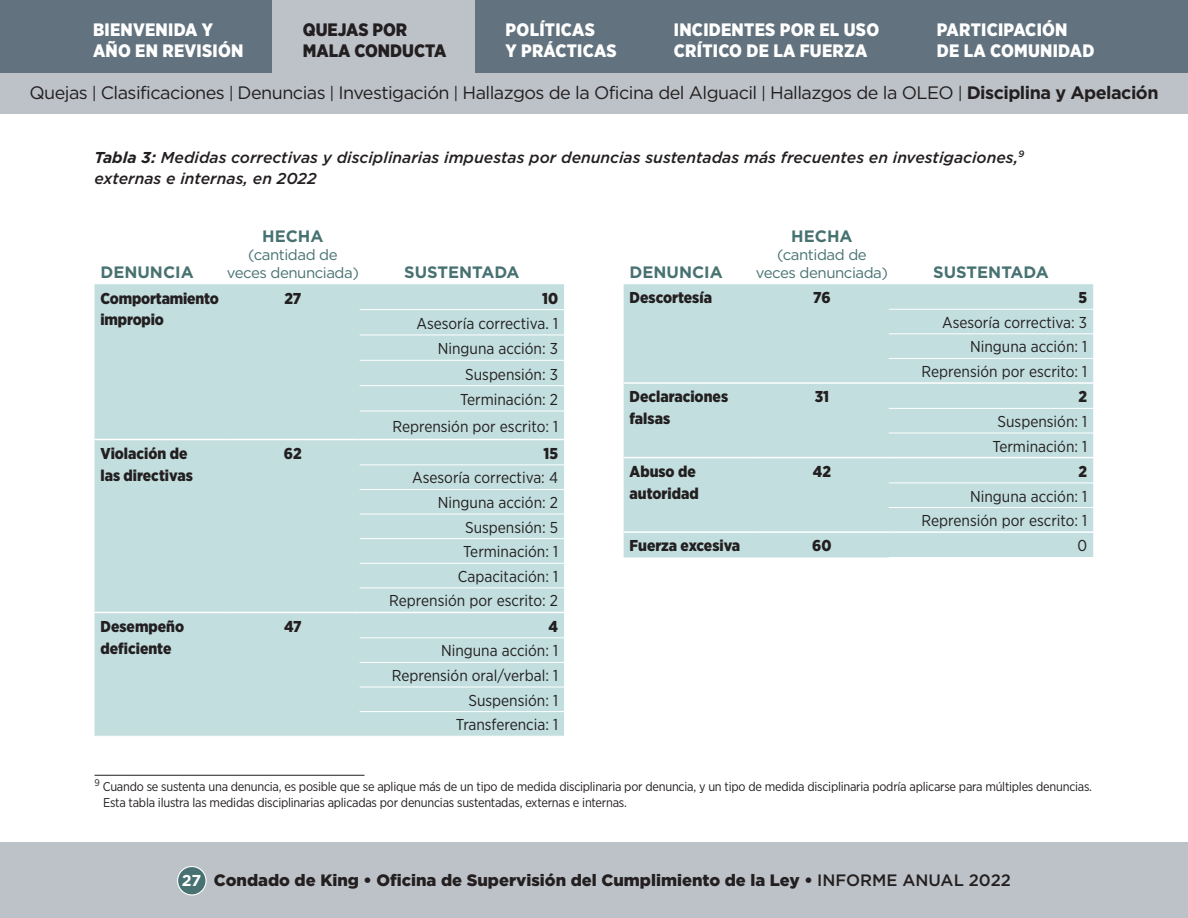
<style>
.page{position:relative;width:1188px;height:918px;background:#fff}
.page>*{position:absolute;margin:0;border:0;box-sizing:border-box;transform-origin:0 0}
.t1{font:18px "Gotham";letter-spacing:-.03em;color:#231f20}
.t2{font:900 18px/21px "Gotham Narrow";letter-spacing:.015em;color:#fff}
.t3{font:900 18px/21px "Gotham Narrow";color:#231f20}
.t4{font:900 16.5px "Gotham";color:#231f20}
.paragraph_gotham_10_5{font:700 16.5px "Gotham";color:#477271}
.paragraph_gotham_10_5-2{font:15.75px "Gotham Narrow";color:#231f20}
.paragraph_gotham_10_5-3{font:900 15.75px/21.8px "Gotham Narrow";color:#231f20}
.figure_titles{font:italic 500 15.75px/21.8px "Gotham";color:#231f20}
.paragraph_gotham_10_5-4{font:15px/18px "Gotham";letter-spacing:-.03em;color:#477271;text-align:center}
.footnote{font:12.75px/15.3px "Gotham Narrow";letter-spacing:-.02em;color:#231f20}
.s1{font-size:16.5px}
.s2{font-weight:700}
.s3{font-weight:700;font-size:15.75px;color:#fff}
.s4{font-weight:500}
</style>
<div class="page">
<div style="left:0;top:842px;width:1188px;height:76px;background:#bdc2c8"></div>
<div style="left:178px;top:867px;width:28px;height:28px;background:#477271;border-radius:50%"></div>
<div style="left:177px;top:866px;width:30px;height:30px;border:1px solid #fff;border-radius:50%"></div>
<div style="left:0;top:73px;width:1188px;height:40px;background:#bdc2c8"></div>
<div style="left:0;top:0;width:1188px;height:73px;background:#62737f"></div>
<div style="left:272px;top:0;width:203px;height:74px;background:#bdc2c8"></div>
<hr style="left:94px;top:775px;width:270px;height:1px;background:#231f20">
<div style="left:94px;top:284px;width:470px;height:452px;background:#c2dede"></div>
<hr style="left:360px;top:309px;width:204px;height:1px;background:#fff">
<hr style="left:360px;top:335px;width:204px;height:1px;background:#fff">
<hr style="left:360px;top:360px;width:204px;height:1px;background:#fff">
<hr style="left:360px;top:385px;width:204px;height:1px;background:#fff">
<hr style="left:360px;top:411px;width:204px;height:1px;background:#fff">
<hr style="left:94px;top:439px;width:132px;height:1px;background:#fff">
<hr style="left:226px;top:439px;width:134px;height:1px;background:#fff">
<hr style="left:360px;top:439px;width:204px;height:1px;background:#fff">
<hr style="left:360px;top:464px;width:204px;height:1px;background:#fff">
<hr style="left:360px;top:489px;width:204px;height:1px;background:#fff">
<hr style="left:360px;top:514px;width:204px;height:1px;background:#fff">
<hr style="left:360px;top:538px;width:204px;height:1px;background:#fff">
<hr style="left:360px;top:563px;width:204px;height:1px;background:#fff">
<hr style="left:360px;top:587px;width:204px;height:1px;background:#fff">
<hr style="left:360px;top:637px;width:204px;height:1px;background:#fff">
<hr style="left:360px;top:662px;width:204px;height:1px;background:#fff">
<hr style="left:360px;top:687px;width:204px;height:1px;background:#fff">
<hr style="left:360px;top:711px;width:204px;height:1px;background:#fff">
<hr style="left:94px;top:612px;width:132px;height:1px;background:#fff">
<hr style="left:226px;top:612px;width:134px;height:1px;background:#fff">
<hr style="left:360px;top:612px;width:204px;height:1px;background:#fff">
<div style="left:624px;top:284px;width:469px;height:273px;background:#c2dede"></div>
<hr style="left:889px;top:309px;width:204px;height:1px;background:#fff">
<hr style="left:889px;top:333px;width:204px;height:1px;background:#fff">
<hr style="left:889px;top:358px;width:204px;height:1px;background:#fff">
<hr style="left:889px;top:408px;width:204px;height:1px;background:#fff">
<hr style="left:889px;top:433px;width:204px;height:1px;background:#fff">
<hr style="left:889px;top:483px;width:204px;height:1px;background:#fff">
<hr style="left:889px;top:507px;width:204px;height:1px;background:#fff">
<hr style="left:624px;top:382px;width:131px;height:2px;background:#fff">
<hr style="left:755px;top:382px;width:134px;height:2px;background:#fff">
<hr style="left:889px;top:382px;width:204px;height:2px;background:#fff">
<hr style="left:624px;top:457px;width:131px;height:1px;background:#fff">
<hr style="left:755px;top:457px;width:134px;height:1px;background:#fff">
<hr style="left:889px;top:457px;width:204px;height:1px;background:#fff">
<hr style="left:624px;top:531px;width:131px;height:2px;background:#fff">
<hr style="left:755px;top:531px;width:134px;height:2px;background:#fff">
<hr style="left:889px;top:531px;width:204px;height:2px;background:#fff">
<p class="t2" style="left:93px;top:19px;width:152px">BIENVENIDA Y<br>AÑO EN REVISIÓN</p>
<p class="t2" style="left:506px;top:19px;width:113px">POLÍTICAS<br>Y PRÁCTICAS</p>
<p class="t2" style="left:674px;top:19px;width:207px">INCIDENTES POR EL USO<br>CRÍTICO DE LA FUERZA</p>
<p class="t2" style="left:937px;top:19px;width:159px">PARTICIPACIÓN<br>DE LA COMUNIDAD</p>
<p class="t3" style="left:303px;top:19px;width:145px">QUEJAS POR<br>MALA CONDUCTA</p>
<p class="t1" style="left:29px;top:81px;width:1131px">Quejas <span class="s1">|</span> Clasificaciones <span class="s1">|</span> Denuncias <span class="s1">|</span> Investigación <span class="s1">|</span> Hallazgos de la Oficina del Alguacil <span class="s1">|</span> Hallazgos de la OLEO <span class="s1">|</span> <span class="s2">Disciplina y Apelación</span></p>
<p class="figure_titles" style="left:94px;top:146px;width:931px"><span class="s2">Tabla 3:</span> Medidas correctivas y disciplinarias impuestas por denuncias sustentadas más frecuentes en investigaciones,<sup>9 </sup>externas e internas, en 2022</p>
<p class="paragraph_gotham_10_5" style="left:100px;top:261px;width:95px">DENUNCIA</p>
<p class="paragraph_gotham_10_5" style="left:262px;top:225px;width:63px">HECHA</p>
<p class="paragraph_gotham_10_5-4" style="left:227px;top:246px;width:134px">(cantidad de veces denunciada)</p>
<p class="paragraph_gotham_10_5" style="left:404px;top:261px;width:117px">SUSTENTADA</p>
<p class="paragraph_gotham_10_5-3" style="left:100px;top:287px;width:120px">Comportamiento impropio</p>
<p class="paragraph_gotham_10_5-3" style="left:284px;top:287px;width:18px">27</p>
<p class="paragraph_gotham_10_5-3" style="left:542px;top:287px;width:17px">10</p>
<p class="paragraph_gotham_10_5-2" style="left:416px;top:314px;width:143px">Asesoría correctiva. 1</p>
<p class="paragraph_gotham_10_5-2" style="left:438px;top:339px;width:122px">Ninguna acción: 3</p>
<p class="paragraph_gotham_10_5-2" style="left:465px;top:364px;width:94px">Suspensión: 3</p>
<p class="paragraph_gotham_10_5-2" style="left:460px;top:390px;width:100px">Terminación: 2</p>
<p class="paragraph_gotham_10_5-2" style="left:393px;top:417px;width:167px">Reprensión por escrito: 1</p>
<p class="paragraph_gotham_10_5-3" style="left:100px;top:442px;width:94px">Violación de las directivas</p>
<p class="paragraph_gotham_10_5-3" style="left:284px;top:442px;width:19px">62</p>
<p class="paragraph_gotham_10_5-3" style="left:544px;top:442px;width:16px">15</p>
<p class="paragraph_gotham_10_5-2" style="left:412px;top:468px;width:147px">Asesoría correctiva: 4</p>
<p class="paragraph_gotham_10_5-2" style="left:438px;top:493px;width:122px">Ninguna acción: 2</p>
<p class="paragraph_gotham_10_5-2" style="left:465px;top:517px;width:94px">Suspensión: 5</p>
<p class="paragraph_gotham_10_5-2" style="left:463px;top:542px;width:96px">Terminación: 1</p>
<p class="paragraph_gotham_10_5-2" style="left:458px;top:567px;width:102px">Capacitación: 1</p>
<p class="paragraph_gotham_10_5-2" style="left:389px;top:591px;width:170px">Reprensión por escrito: 2</p>
<p class="paragraph_gotham_10_5-3" style="left:101px;top:615px;width:85px">Desempeño deficiente</p>
<p class="paragraph_gotham_10_5-3" style="left:284px;top:615px;width:19px">47</p>
<p class="paragraph_gotham_10_5-3" style="left:549px;top:615px;width:11px">4</p>
<p class="paragraph_gotham_10_5-2" style="left:441px;top:641px;width:119px">Ninguna acción: 1</p>
<p class="paragraph_gotham_10_5-2" style="left:392px;top:666px;width:168px">Reprensión oral/verbal: 1</p>
<p class="paragraph_gotham_10_5-2" style="left:468px;top:690px;width:91px">Suspensión: 1</p>
<p class="paragraph_gotham_10_5-2" style="left:456px;top:715px;width:104px">Transferencia: 1</p>
<p class="paragraph_gotham_10_5" style="left:630px;top:261px;width:95px">DENUNCIA</p>
<p class="paragraph_gotham_10_5" style="left:791px;top:225px;width:63px">HECHA</p>
<p class="paragraph_gotham_10_5-4" style="left:756px;top:246px;width:134px">(cantidad de veces denunciada)</p>
<p class="paragraph_gotham_10_5" style="left:933px;top:261px;width:117px">SUSTENTADA</p>
<p class="paragraph_gotham_10_5-3" style="left:630px;top:287px;width:84px">Descortesía</p>
<p class="paragraph_gotham_10_5-3" style="left:813px;top:287px;width:19px">76</p>
<p class="paragraph_gotham_10_5-3" style="left:1079px;top:287px;width:10px">5</p>
<p class="paragraph_gotham_10_5-2" style="left:942px;top:313px;width:147px">Asesoría correctiva: 3</p>
<p class="paragraph_gotham_10_5-2" style="left:970px;top:337px;width:119px">Ninguna acción: 1</p>
<p class="paragraph_gotham_10_5-2" style="left:922px;top:362px;width:167px">Reprensión por escrito: 1</p>
<p class="paragraph_gotham_10_5-3" style="left:630px;top:386px;width:100px">Declaraciones falsas</p>
<p class="paragraph_gotham_10_5-3" style="left:815px;top:386px;width:16px">31</p>
<p class="paragraph_gotham_10_5-3" style="left:1079px;top:386px;width:10px">2</p>
<p class="paragraph_gotham_10_5-2" style="left:998px;top:412px;width:91px">Suspensión: 1</p>
<p class="paragraph_gotham_10_5-2" style="left:992px;top:436px;width:96px">Terminación: 1</p>
<p class="paragraph_gotham_10_5-3" style="left:630px;top:460px;width:71px">Abuso de autoridad</p>
<p class="paragraph_gotham_10_5-3" style="left:813px;top:460px;width:20px">42</p>
<p class="paragraph_gotham_10_5-3" style="left:1079px;top:460px;width:10px">2</p>
<p class="paragraph_gotham_10_5-2" style="left:970px;top:486px;width:119px">Ninguna acción: 1</p>
<p class="paragraph_gotham_10_5-2" style="left:922px;top:511px;width:167px">Reprensión por escrito: 1</p>
<p class="paragraph_gotham_10_5-3" style="left:630px;top:535px;width:112px">Fuerza excesiva</p>
<p class="paragraph_gotham_10_5-3" style="left:812px;top:535px;width:21px">60</p>
<p class="paragraph_gotham_10_5-2" style="left:1078px;top:536px;width:11px">0</p>
<p class="footnote" style="left:103px;top:779px;width:991px;text-indent:-9px"><sup>9</sup> Cuando se sustenta una denuncia, es posible que se aplique más de un tipo de medida disciplinaria por denuncia, y un tipo de medida disciplinaria podría aplicarse para múltiples denuncias.<br>Esta tabla ilustra las medidas disciplinarias aplicadas por denuncias sustentadas, externas e internas.</p>
<p class="t4" style="left:182px;top:869px;width:831px"><span class="s3">27</span> Condado de King • Oficina de Supervisión del Cumplimiento de la Ley • <span class="s4">INFORME ANUAL 2022</span></p>
</div>
